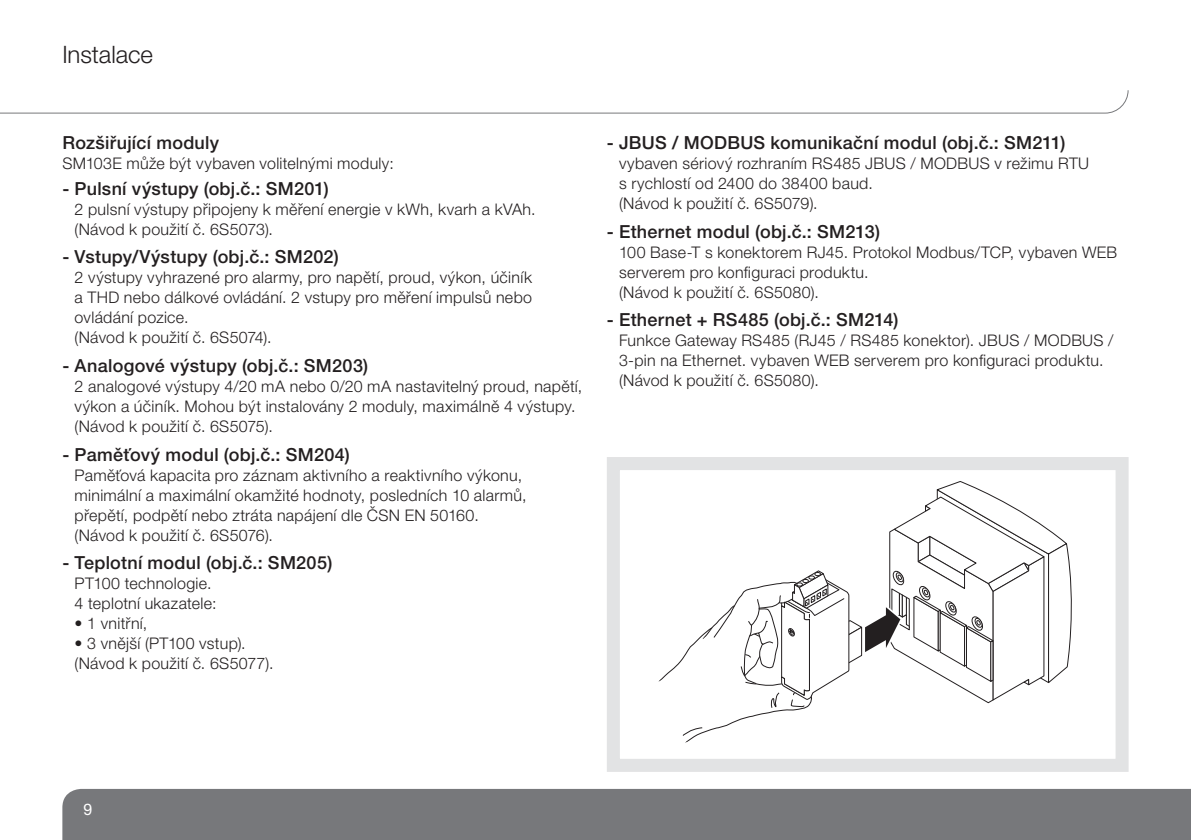
<style>
.page{position:relative;width:1191px;height:840px;background:#fff}
.page>*{position:absolute;margin:0;border:0;box-sizing:border-box;transform-origin:0 0}
.t1{font:300 24px "Helvetica Neue LT Pro";letter-spacing:-.005em;color:#231f20}
.t2{font:500 18px "Helvetica Neue LT Pro";letter-spacing:.015em;color:#231f20}
.t3{font:300 16px/20px "Helvetica Neue LT Pro";letter-spacing:.02em;color:#231f20}
.t4{font:16px "Helvetica Neue LT Pro";color:#fff}
</style>
<div class="page">
<div style="left:62px;top:788px;width:1129px;height:51px;background:#77787b"></div>
<svg style="left:0;top:90px;width:1128px;height:23px"></svg>
<svg style="left:658px;top:481px;width:413px;height:262px"></svg>
<div style="left:607px;top:457px;width:521px;height:314px;border:13px solid #e2e3e4"></div>
<h1 class="t1" style="left:62px;top:45px;width:92px">Instalace</h1>
<p class="t2" style="left:62px;top:136px;width:158px">Rozšiřující moduly</p>
<p class="t3" style="left:62px;top:155px;width:333px">SM103E může být vybaven volitelnými moduly:</p>
<p class="t2" style="left:62px;top:182px;width:268px">- Pulsní výstupy (obj.č.: SM201)</p>
<p class="t3" style="left:75px;top:201px;width:462px">2 pulsní výstupy připojeny k měření energie v kWh, kvarh a kVAh. (Návod k použití č. 6S5073).</p>
<p class="t2" style="left:62px;top:250px;width:278px">- Vstupy/Výstupy (obj.č.: SM202)</p>
<p class="t3" style="left:75px;top:269px;width:459px">2 výstupy vyhrazené pro alarmy, pro napětí, proud, výkon, účiník a THD nebo dálkové ovládání. 2 vstupy pro měření impulsů nebo ovládání pozice.<br>(Návod k použití č. 6S5074).</p>
<p class="t2" style="left:62px;top:359px;width:307px">- Analogové výstupy (obj.č.: SM203)</p>
<p class="t3" style="left:75px;top:378px;width:509px">2 analogové výstupy 4/20 mA nebo 0/20 mA nastavitelný proud, napětí, výkon a účiník. Mohou být instalovány 2 moduly, maximálně 4 výstupy. (Návod k použití č. 6S5075).</p>
<p class="t2" style="left:62px;top:447px;width:289px">- Paměťový modul (obj.č.: SM204)</p>
<p class="t3" style="left:75px;top:466px;width:453px">Paměťová kapacita pro záznam aktivního a reaktivního výkonu, minimální a maximální okamžité hodnoty, posledních 10 alarmů, přepětí, podpětí nebo ztráta napájení dle ČSN EN 50160. (Návod k použití č. 6S5076).</p>
<p class="t2" style="left:62px;top:556px;width:271px">- Teplotní modul (obj.č.: SM205)</p>
<p class="t3" style="left:75px;top:575px;width:143px">PT100 technologie.<br>4 teplotní ukazatele:</p>
<p class="t3" style="left:75px;top:615px;width:74px">• 1 vnitřní,</p>
<p class="t3" style="left:75px;top:635px;width:200px">• 3 vnější (PT100 vstup). (Návod k použití č. 6S5077).</p>
<p class="t2" style="left:607px;top:136px;width:460px">- JBUS / MODBUS komunikační modul (obj.č.: SM211)</p>
<p class="t3" style="left:619px;top:155px;width:472px">vybaven sériový rozhraním RS485 JBUS / MODBUS v režimu RTU s rychlostí od 2400 do 38400 baud.<br>(Návod k použití č. 6S5079).</p>
<p class="t2" style="left:607px;top:225px;width:275px">- Ethernet modul (obj.č.: SM213)</p>
<p class="t3" style="left:619px;top:244px;width:500px">100 Base-T s konektorem RJ45. Protokol Modbus/TCP, vybaven WEB serverem pro konfiguraci produktu.<br>(Návod k použití č. 6S5080).</p>
<p class="t2" style="left:607px;top:313px;width:293px">- Ethernet + RS485 (obj.č.: SM214)</p>
<p class="t3" style="left:619px;top:332px;width:496px">Funkce Gateway RS485 (RJ45 / RS485 konektor). JBUS / MODBUS /<br>3-pin na Ethernet. vybaven WEB serverem pro konfiguraci produktu. (Návod k použití č. 6S5080).</p>
<p class="t4" style="left:83px;top:802px;width:10px">9</p>
</div>
